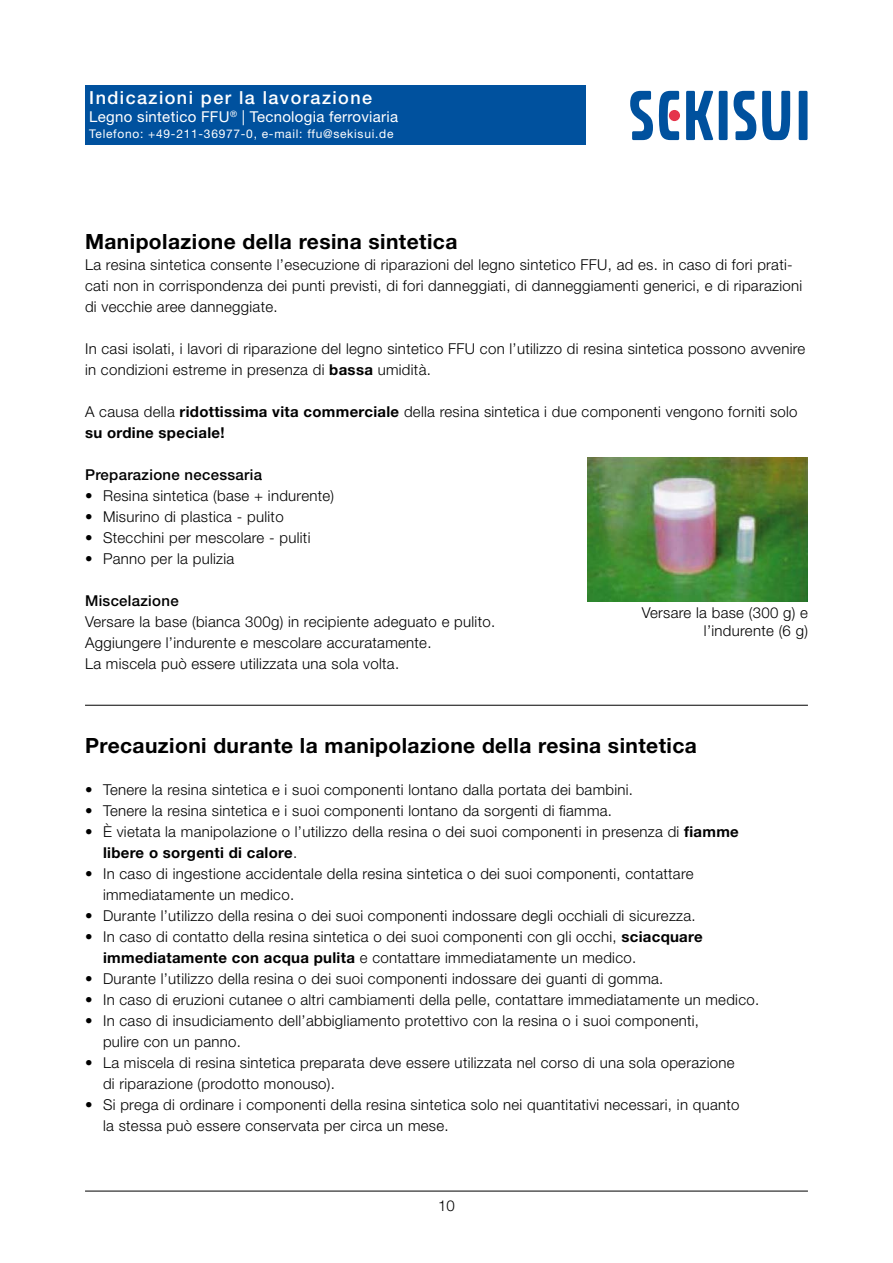
<style>
.page{position:relative;width:893px;height:1263px;background:#fff}
.page>*{position:absolute;margin:0;border:0;box-sizing:border-box;transform-origin:0 0}
.t1{font:700 21px "Helvetica Neue LT Std";letter-spacing:.02em;color:#000}
.t2{font:500 18px "Helvetica Neue LT Std";letter-spacing:.08em;color:#fff}
.t3{font:300 15px/21px "Helvetica Neue LT Std";letter-spacing:.02em;color:#000}
.t4{font:15px "Helvetica Neue LT Std";letter-spacing:.02em;color:#fff}
.t5{font:500 15px "Helvetica Neue LT Std";letter-spacing:.02em;color:#000}
.t6{font:12px "Helvetica Neue LT Std";letter-spacing:.06em;color:#fff}
.s1{font-weight:700}
</style>
<div class="page">
<div style="left:719px;top:91px;width:9px;height:49px;background:#00519e"></div>
<div style="left:799px;top:91px;width:8px;height:49px;background:#00519e"></div>
<svg style="left:630px;top:91px;width:23px;height:49px"></svg>
<svg style="left:734px;top:91px;width:22px;height:49px"></svg>
<svg style="left:762px;top:91px;width:28px;height:49px"></svg>
<svg style="left:686px;top:91px;width:27px;height:49px"></svg>
<svg style="left:659px;top:91px;width:20px;height:49px"></svg>
<div style="left:669px;top:110px;width:11px;height:11px;background:#e5344b;border-radius:50%"></div>
<div style="left:85px;top:85px;width:500px;height:60px;background:#00519e"></div>
<img style="left:587px;top:457px;width:221px;height:145px">
<hr style="left:85px;top:1191px;width:723px;height:1px;background:#000">
<hr style="left:85px;top:705px;width:723px;height:1px;background:#000">
<p class="t2" style="left:89px;top:87px;width:284px">Indicazioni per la lavorazione</p>
<p class="t4" style="left:89px;top:108px;width:310px">Legno sintetico FFU<sup>®</sup> | Tecnologia ferroviaria</p>
<p class="t6" style="left:89px;top:127px;width:306px">Telefono: +49-211-36977-0, e-mail: ffu@sekisui.de</p>
<h1 class="t1" style="left:85px;top:228px;width:374px">Manipolazione della resina sintetica</h1>
<p class="t3" style="left:85px;top:254px;width:719px">La resina sintetica consente l’esecuzione di riparazioni del legno sintetico FFU, ad es. in caso di fori prati&shy;cati non in corrispondenza dei punti previsti, di fori danneggiati, di danneggiamenti generici, e di riparazioni di vecchie aree danneggiate.</p>
<p class="t3" style="left:85px;top:338px;width:722px">In casi isolati, i lavori di riparazione del legno sintetico FFU con l’utilizzo di resina sintetica possono avvenire in condizioni estreme in presenza di <span class="s1">bassa</span> umidità.</p>
<p class="t3" style="left:85px;top:401px;width:714px">A causa della <span class="s1">ridottissima vita commerciale</span> della resina sintetica i due componenti vengono forniti solo <span class="s1">su ordine speciale!</span></p>
<p class="t5" style="left:85px;top:466px;width:178px">Preparazione necessaria</p>
<p class="t3" style="left:85px;top:485px;width:251px">• Resina sintetica (base + indurente)</p>
<p class="t3" style="left:85px;top:506px;width:200px">• Misurino di plastica - pulito</p>
<p class="t3" style="left:85px;top:527px;width:227px">• Stecchini per mescolare - puliti</p>
<p class="t3" style="left:85px;top:548px;width:151px">• Panno per la pulizia</p>
<p class="t5" style="left:85px;top:592px;width:95px">Miscelazione</p>
<p class="t3" style="left:85px;top:611px;width:412px">Versare la base (bianca 300g) in recipiente adeguato e pulito.<br>Aggiungere l’indurente e mescolare accuratamente.<br>La miscela può essere utilizzata una sola volta.</p>
<p class="t3" style="left:642px;top:603px;width:168px;line-height:18px;text-align:right">Versare la base (300 g) e l’indurente (6 g)</p>
<h1 class="t1" style="left:85px;top:732px;width:613px">Precauzioni durante la manipolazione della resina sintetica</h1>
<p class="t3" style="left:85px;top:779px;width:549px">• Tenere la resina sintetica e i suoi componenti lontano dalla portata dei bambini.</p>
<p class="t3" style="left:85px;top:800px;width:529px">• Tenere la resina sintetica e i suoi componenti lontano da sorgenti di fiamma.</p>
<p class="t3" style="left:103px;top:821px;width:637px;text-indent:-18px">• È vietata la manipolazione o l’utilizzo della resina o dei suoi componenti in presenza di <span class="s1">fiamme libere o sorgenti di calore</span>.</p>
<p class="t3" style="left:103px;top:863px;width:592px;text-indent:-18px">• In caso di ingestione accidentale della resina sintetica o dei suoi componenti, contattare immediatamente un medico.</p>
<p class="t3" style="left:85px;top:905px;width:612px">• Durante l’utilizzo della resina o dei suoi componenti indossare degli occhiali di sicurezza.</p>
<p class="t3" style="left:103px;top:926px;width:601px;text-indent:-18px">• In caso di contatto della resina sintetica o dei suoi componenti con gli occhi, <span class="s1">sciacquare immediatamente con acqua pulita</span> e contattare immediatamente un medico.</p>
<p class="t3" style="left:85px;top:968px;width:580px">• Durante l’utilizzo della resina o dei suoi componenti indossare dei guanti di gomma.</p>
<p class="t3" style="left:85px;top:989px;width:676px">• In caso di eruzioni cutanee o altri cambiamenti della pelle, contattare immediatamente un medico.</p>
<p class="t3" style="left:103px;top:1010px;width:597px;text-indent:-18px">• In caso di insudiciamento dell’abbigliamento protettivo con la resina o i suoi componenti, pulire con un panno.</p>
<p class="t3" style="left:103px;top:1052px;width:633px;text-indent:-18px">• La miscela di resina sintetica preparata deve essere utilizzata nel corso di una sola operazione di riparazione (prodotto monouso).</p>
<p class="t3" style="left:103px;top:1094px;width:638px;text-indent:-18px">• Si prega di ordinare i componenti della resina sintetica solo nei quantitativi necessari, in quanto la stessa può essere conservata per circa un mese.</p>
<p class="t3" style="left:438px;top:1195px;width:18px">10</p>
</div>
